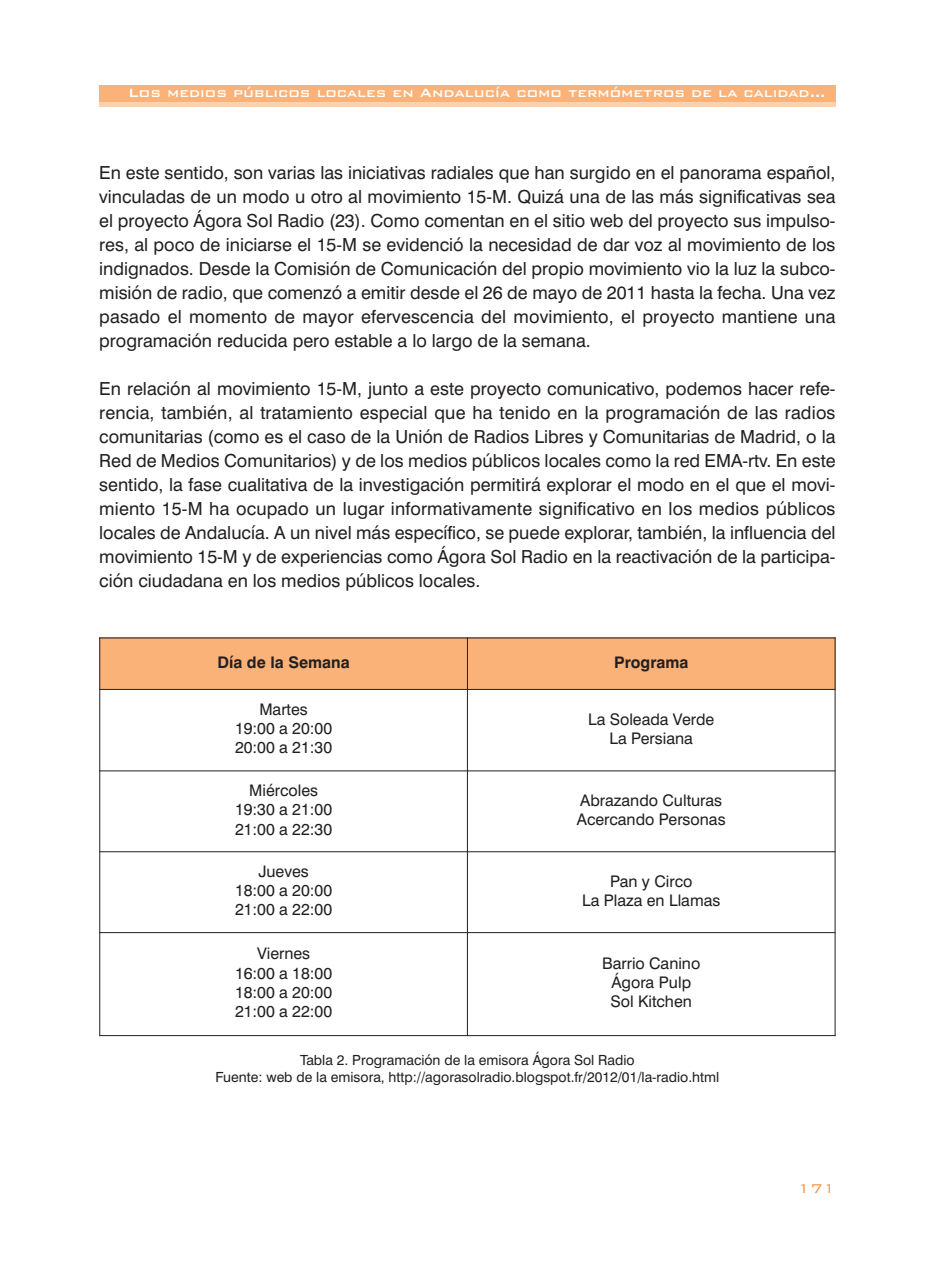
<style>
.page{position:relative;width:936px;height:1276px;background:#fff}
.page>*{position:absolute;margin:0;border:0;box-sizing:border-box;transform-origin:0 0}
.t1{font:18px/24px "Swiss 721 BT";color:#231f20;text-align:justify}
.t2{font:300 17px "Bank Gothic";color:#f79447}
.t3{font:16px/19.2px "Swiss 721 BT";color:#231f20;text-align:center}
.t4{font:500 16px "Bank Gothic BT";color:#fff}
.t5{font:700 16px "Swiss 721 BT";color:#231f20}
.t6{font:14px/16.8px "Swiss 721 BT";color:#231f20;text-align:center}
</style>
<div class="page">
<div style="left:99px;top:85px;width:736px;height:17px;background:#fab278"></div>
<hr style="left:99px;top:102px;width:736px;height:4px;background:#fdd1ab">
<div style="left:99px;top:637px;width:368px;height:52px;background:#fab278"></div>
<div style="left:467px;top:637px;width:368px;height:52px;background:#fab278"></div>
<hr style="left:99px;top:637px;width:1px;height:399px;background:#231f20">
<hr style="left:467px;top:637px;width:1px;height:399px;background:#231f20">
<hr style="left:834px;top:637px;width:1px;height:399px;background:#231f20">
<hr style="left:99px;top:637px;width:736px;height:1px;background:#231f20">
<hr style="left:99px;top:689px;width:736px;height:1px;background:#231f20">
<hr style="left:99px;top:770px;width:736px;height:1px;background:#231f20">
<hr style="left:99px;top:851px;width:736px;height:1px;background:#231f20">
<hr style="left:99px;top:932px;width:736px;height:1px;background:#231f20">
<hr style="left:99px;top:1035px;width:736px;height:1px;background:#231f20">
<p class="t4" style="left:128px;top:82px;width:698px">Los medios públicos locales en Andalucía como termómetros de la calidad...</p>
<p class="t1" style="left:99px;top:162px;width:737px">En este sentido, son varias las iniciativas radiales que han surgido en el panorama español, vinculadas de un modo u otro al movimiento 15-M. Quizá una de las más significativas sea el proyecto Ágora Sol Radio (23). Como comentan en el sitio web del proyecto sus impulso&shy;res, al poco de iniciarse el 15-M se evidenció la necesidad de dar voz al movimiento de los indignados. Desde la Comisión de Comunicación del propio movimiento vio la luz la subco&shy;misión de radio, que comenzó a emitir desde el 26 de mayo de 2011 hasta la fecha. Una vez pasado el momento de mayor efervescencia del movimiento, el proyecto mantiene una programación reducida pero estable a lo largo de la semana.</p>
<p class="t1" style="left:99px;top:378px;width:737px">En relación al movimiento 15-M, junto a este proyecto comunicativo, podemos hacer refe&shy;rencia, también, al tratamiento especial que ha tenido en la programación de las radios comunitarias (como es el caso de la Unión de Radios Libres y Comunitarias de Madrid, o la Red de Medios Comunitarios) y de los medios públicos locales como la red EMA-rtv. En este sentido, la fase cualitativa de la investigación permitirá explorar el modo en el que el movi&shy;miento 15-M ha ocupado un lugar informativamente significativo en los medios públicos locales de Andalucía. A un nivel más específico, se puede explorar, también, la influencia del movimiento 15-M y de experiencias como Ágora Sol Radio en la reactivación de la participa&shy;ción ciudadana en los medios públicos locales.</p>
<p class="t5" style="left:217px;top:656px;width:134px">Día de la Semana</p>
<p class="t5" style="left:614px;top:656px;width:76px">Programa</p>
<p class="t3" style="left:235px;top:701px;width:99px">Martes<br>19:00 a 20:00<br>20:00 a 21:30</p>
<p class="t3" style="left:588px;top:711px;width:128px">La Soleada Verde<br>La Persiana</p>
<p class="t3" style="left:235px;top:782px;width:99px">Miércoles<br>19:30 a 21:00<br>21:00 a 22:30</p>
<p class="t3" style="left:577px;top:792px;width:150px;text-align:left">Abrazando Culturas<br>Acercando Personas</p>
<p class="t3" style="left:235px;top:863px;width:99px">Jueves<br>18:00 a 20:00<br>21:00 a 22:00</p>
<p class="t3" style="left:582px;top:873px;width:140px">Pan y Circo<br>La Plaza en Llamas</p>
<p class="t3" style="left:235px;top:945px;width:99px">Viernes<br>16:00 a 18:00<br>18:00 a 20:00<br>21:00 a 22:00</p>
<p class="t3" style="left:602px;top:955px;width:100px">Barrio Canino<br>Ágora Pulp<br>Sol Kitchen</p>
<p class="t6" style="left:215px;top:1052px;width:505px">Tabla 2. Programación de la emisora Ágora Sol Radio<br>Fuente: web de la emisora, http://agorasolradio.blogspot.fr/2012/01/la-radio.html</p>
<p class="t2" style="left:797px;top:1179px;width:40px">171</p>
</div>
